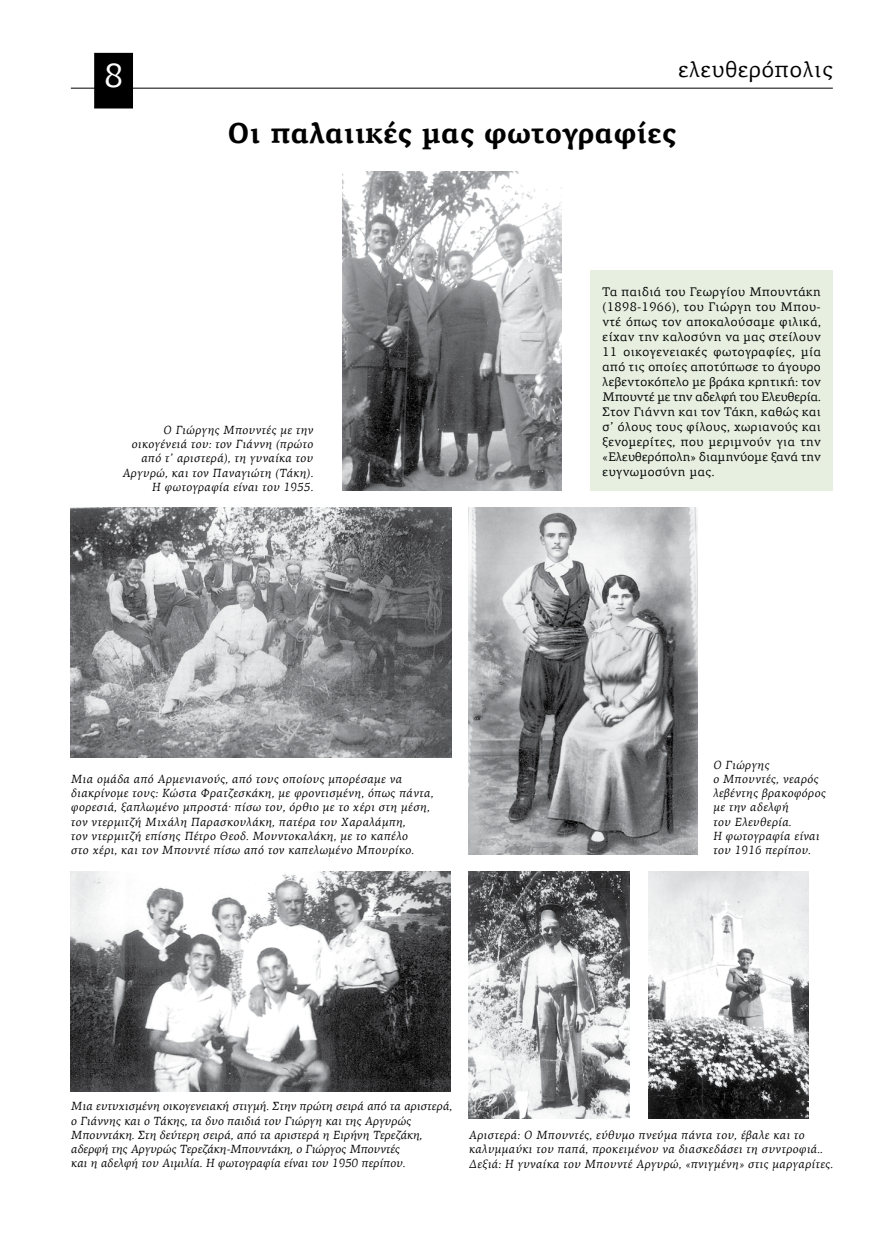
<style>
.page{position:relative;width:886px;height:1241px;background:#fff}
.page>*{position:absolute;margin:0;border:0;box-sizing:border-box;transform-origin:0 0}
.t1{font:33.75px "PF Agora Serif Pro";color:#fff}
.t2{font:700 29px "PF Agora Serif Pro";letter-spacing:.01em;color:#000}
.t3{font:22.5px "PF Agora Serif Pro";letter-spacing:.04em;color:#000}
.t4{font:12.5px/15px "PF Agora Serif Pro";letter-spacing:.02em;color:#000;text-align:justify}
.t5{font:italic 11.88px/14.2px "PF Agora Serif Pro";letter-spacing:.04em;color:#000}
.t6{font:italic 11.88px/14.2px "PF Agora Serif Pro";letter-spacing:.02em;color:#000}
</style>
<div class="page">
<hr style="left:71px;top:88px;width:762px;height:1px;background:#000">
<div style="left:95px;top:53px;width:37px;height:55px;background:#000"></div>
<div style="left:95px;top:53px;width:38px;height:55px;border:1px solid #000"></div>
<img style="left:343px;top:171px;width:218px;height:320px">
<img style="left:469px;top:507px;width:228px;height:347px">
<img style="left:469px;top:871px;width:160px;height:247px">
<img style="left:648px;top:871px;width:161px;height:247px">
<div style="left:591px;top:271px;width:242px;height:220px;background:#e6efe0"></div>
<img style="left:71px;top:507px;width:381px;height:250px">
<img style="left:71px;top:871px;width:379px;height:220px">
<h1 class="t1" style="left:104px;top:55px;width:20px">8</h1>
<h3 class="t3" style="left:679px;top:56px;width:156px">ελευθερόπολις</h3>
<h2 class="t2" style="left:228px;top:115px;width:450px">Οι παλαιικές μας φωτογραφίες</h2>
<p class="t5" style="left:122px;top:422px;width:192px;text-align:right">Ο Γιώργης Μπουντές με την οικογένειά του: τον Γιάννη (πρώτο από τ’ αριστερά), τη γυναίκα του<br>Αργυρώ, και τον Παναγιώτη (Τάκη).<br>Η φωτογραφία είναι του 1955.</p>
<p class="t4" style="left:603px;top:284px;width:220px">Τα παιδιά του Γεωργίου Μπουντάκη (1898-1966), του Γιώργη του Μπου&shy;ντέ όπως τον αποκαλούσαμε φιλικά, είχαν την καλοσύνη να μας στείλουν 11 οικογενειακές φωτογραφίες, μία από τις οποίες αποτύπωσε το άγουρο λεβεντοκόπελο με βράκα κρητική: τον Μπουντέ με την αδελφή του Ελευθερία.<br>Στον Γιάννη και τον Τάκη, καθώς και σ’ όλους τους φίλους, χωριανούς και ξενομερίτες, που μεριμνούν για την «Ελευθερόπολη» διαμηνύομε ξανά την ευγνωμοσύνη μας.</p>
<p class="t5" style="left:71px;top:771px;width:364px">Μια ομάδα από Αρμενιανούς, από τους οποίους μπορέσαμε να διακρίνομε τους: Κώστα Φρατζεσκάκη, με φροντισμένη, όπως πάντα, φορεσιά, ξαπλωμένο μπροστά· πίσω του, όρθιο με το χέρι στη μέση, τον ντερμιτζή Μιχάλη Παρασκουλάκη, πατέρα του Χαραλάμπη,<br>τον ντερμιτζή επίσης Πέτρο Θεοδ. Μουντοκαλάκη, με το καπέλο<br>στο χέρι, και τον Μπουντέ πίσω από τον καπελωμένο Μπουρίκο.</p>
<p class="t5" style="left:713px;top:757px;width:114px">Ο Γιώργης<br>ο Μπουντές, νεαρός λεβέντης βρακοφόρος με την αδελφή<br>του Ελευθερία.<br>Η φωτογραφία είναι του 1916 περίπου.</p>
<p class="t6" style="left:71px;top:1098px;width:382px">Μια ευτυχισμένη οικογενειακή στιγμή. Στην πρώτη σειρά από τα αριστερά, ο Γιάννης και ο Τάκης, τα δυο παιδιά του Γιώργη και της Αργυρώς Μπουντάκη. Στη δεύτερη σειρά, από τα αριστερά η Ειρήνη Τερεζάκη, αδερφή της Αργυρώς Τερεζάκη-Μπουντάκη, ο Γιώργος Μπουντές<br>και η αδελφή του Αιμιλία. Η φωτογραφία είναι του 1950 περίπου.</p>
<p class="t5" style="left:469px;top:1127px;width:365px">Αριστερά: Ο Μπουντές, εύθυμο πνεύμα πάντα του, έβαλε και το καλυμμαύκι του παπά, προκειμένου να διασκεδάσει τη συντροφιά..<br>Δεξιά: Η γυναίκα του Μπουντέ Αργυρώ, «πνιγμένη» στις μαργαρίτες.</p>
</div>
